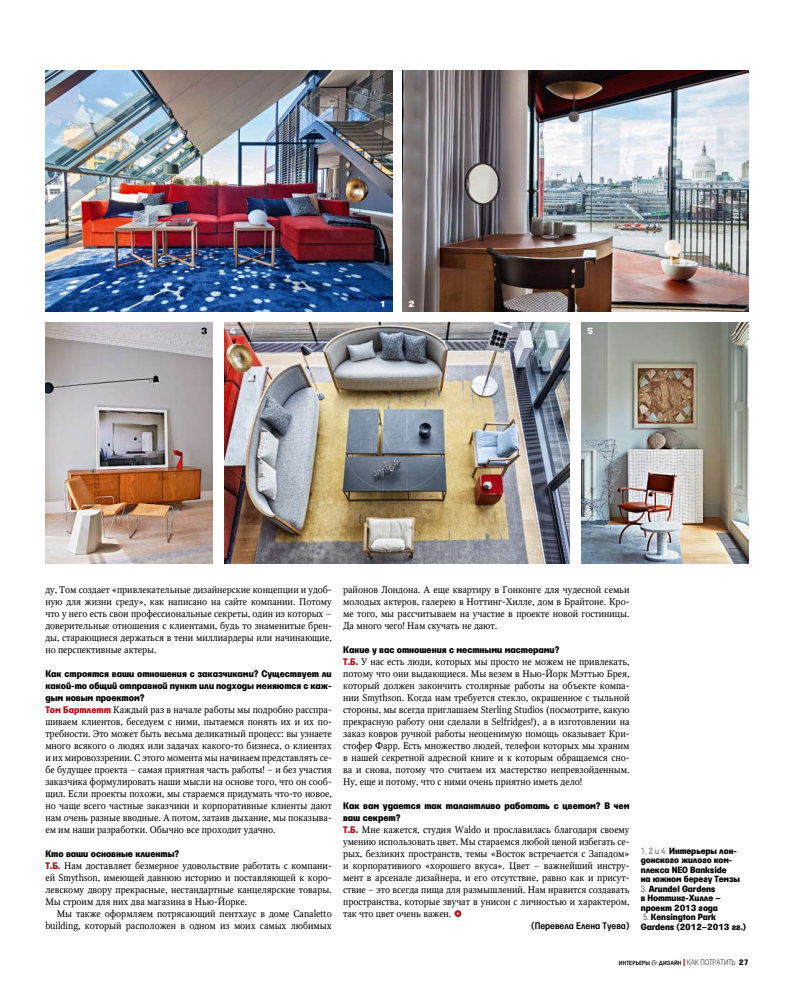
<style>
.page{position:relative;width:794px;height:993px;background:#fff}
.page>*{position:absolute;margin:0;border:0;box-sizing:border-box;transform-origin:0 0}
.t1{font:9.5px/12px "Octava";letter-spacing:-.005em;color:#000;text-align:justify}
.t2{font:9.5px/12px "Parangon Text 520";letter-spacing:-.005em;color:#000;text-align:justify}
.t3{font:9.5px "Parangon Text 420";letter-spacing:-.005em;color:#000}
.t4{font:9px/9.5px "Parangon Text 520";letter-spacing:-.01em;color:#000}
.t5{font:9px "Parangon Text 530";color:#fff}
.t6{font:9px "Parangon Text 530";color:#000}
.t7{font:6px "Parangon Text 420";letter-spacing:.005em;color:#000}
.s1{font-family:"Parangon Text 520";color:#b01116}
.s2{font-family:"Parangon Text 220"}
.s3{font-family:"Octava";font-style:italic;font-size:7px}
.s4{font-family:"Parangon Text 520";font-size:8px;color:#b01116}
.s5{font-family:"Parangon Text 220";font-size:8px}
.s6{font-family:"Parangon Text 520";font-size:8px}
</style>
<div class="page">
<img style="left:45px;top:71px;width:347px;height:240px">
<img style="left:403px;top:71px;width:345px;height:240px">
<img style="left:45px;top:323px;width:168px;height:240px">
<img style="left:581px;top:323px;width:167px;height:240px">
<img style="left:224px;top:323px;width:346px;height:240px">
<p class="t6" style="left:201px;top:326px;width:8px">3</p>
<p class="t5" style="left:230px;top:326px;width:8px">4</p>
<p class="t5" style="left:380px;top:299px;width:8px">1</p>
<p class="t5" style="left:408px;top:299px;width:8px">2</p>
<p class="t5" style="left:587px;top:326px;width:8px">5</p>
<p class="t1" style="left:45px;top:583px;width:288px">ду, Том создает «привлекательные дизайнерские концепции и удоб&shy;ную для жизни среду», как написано на сайте компании. Потому что у него есть свои профессиональные секреты, один из которых – доверительные отношения с клиентами, будь то знаменитые брен&shy;ды, старающиеся держаться в тени миллиардеры или начинающие, но перспективные актеры.</p>
<p class="t2" style="left:45px;top:668px;width:288px">Как строятся ваши отношения с заказчиками? Существует ли какой-то общий отправной пункт или подходы меняются с каж&shy;дым новым проектом?</p>
<p class="t1" style="left:45px;top:703px;width:288px"><span class="s1">Том Бартлетт</span> Каждый раз в начале работы мы подробно расспра&shy;шиваем клиентов, беседуем с ними, пытаемся понять их и их по&shy;требности. Это может быть весьма деликатный процесс: вы узнаете много всякого о людях или задачах какого-то бизнеса, о клиентах и их мировоззрении. С этого момента мы начинаем представлять се&shy;бе будущее проекта – самая приятная часть работы! – и без участия заказчика формулировать наши мысли на основе того, что он сооб&shy;щил. Если проекты похожи, мы стараемся придумать что-то новое, но чаще всего частные заказчики и корпоративные клиенты дают нам очень разные вводные. А потом, затаив дыхание, мы показыва&shy;ем им наши разработки. Обычно все проходит удачно.</p>
<p class="t2" style="left:45px;top:848px;width:135px">Кто ваши основные клиенты?</p>
<p class="t1" style="left:45px;top:859px;width:288px"><span class="s1">Т.Б.</span> Нам доставляет безмерное удовольствие работать с компани&shy;ей Smythson, имеющей давнюю историю и поставляющей к коро&shy;левскому двору прекрасные, нестандартные канцелярские товары.<br>Мы строим для них два магазина в Нью-Йорке.</p>
<p class="t1" style="left:45px;top:907px;width:288px;text-align:right">Мы также оформляем потрясающий пентхаус в доме Canaletto building, который расположен в одном из моих самых любимых</p>
<p class="t1" style="left:343px;top:583px;width:288px">районов Лондона. А еще квартиру в Гонконге для чудесной семьи молодых актеров, галерею в Ноттинг-Хилле, дом в Брайтоне. Кро&shy;ме того, мы рассчитываем на участие в проекте новой гостиницы.<br>Да много чего! Нам скучать не дают.</p>
<p class="t2" style="left:343px;top:644px;width:218px">Какие у вас отношения с местными мастерами?</p>
<p class="t1" style="left:343px;top:655px;width:288px"><span class="s1">Т.Б.</span> У нас есть люди, которых мы просто не можем не привлекать, потому что они выдающиеся. Мы везем в Нью-Йорк Мэттью Брея, который должен закончить столярные работы на объекте компа&shy;нии Smythson. Когда нам требуется стекло, окрашенное с тыльной стороны, мы всегда приглашаем Sterling Studios (посмотрите, какую прекрасную работу они сделали в Selfridges!), а в изготовлении на заказ ковров ручной работы неоценимую помощь оказывает Кри&shy;стофер Фарр. Есть множество людей, телефон которых мы храним в нашей секретной адресной книге и к которым обращаемся сно&shy;ва и снова, потому что считаем их мастерство непревзойденным.<br>Ну, еще и потому, что с ними очень приятно иметь дело!</p>
<p class="t2" style="left:343px;top:800px;width:288px">Как вам удается так талантливо работать с цветом? В чем ваш секрет?</p>
<p class="t1" style="left:343px;top:823px;width:288px"><span class="s1">Т.Б.</span> Мне кажется, студия Waldo и прославилась благодаря своему умению использовать цвет. Мы стараемся любой ценой избегать се&shy;рых, безликих пространств, темы «Восток встречается с Западом» и корпоративного «хорошего вкуса». Цвет – важнейший инстру&shy;мент в арсенале дизайнера, и его отсутствие, равно как и присут&shy;ствие – это всегда пища для размышлений. Нам нравится создавать пространства, которые звучат в унисон с личностью и характером, так что цвет очень важен.</p>
<p class="t3" style="left:531px;top:920px;width:100px">(Перевела Елена Туева)</p>
<p class="t4" style="left:641px;top:846px;width:101px"><span class="s2">1, 2 и 4.</span> Интерьеры лон&shy;донского жилого ком&shy;плекса NEO Bankside<br>на южном берегу Темзы</p>
<p class="t4" style="left:641px;top:884px;width:82px"><span class="s2">3.</span> Arundel Gardens в Ноттинг-Хилле – проект 2013 года</p>
<p class="t4" style="left:641px;top:912px;width:107px"><span class="s2">5.</span> Kensington Park<br>Gardens (2012–2013 гг.)</p>
<p class="t7" style="left:619px;top:959px;width:131px">ИНТЕРЬЕРЫ <span class="s3">&amp;</span> ДИЗАЙН <span class="s4">|</span> <span class="s5">Как потратить</span> <span class="s6">27</span></p>
</div>
